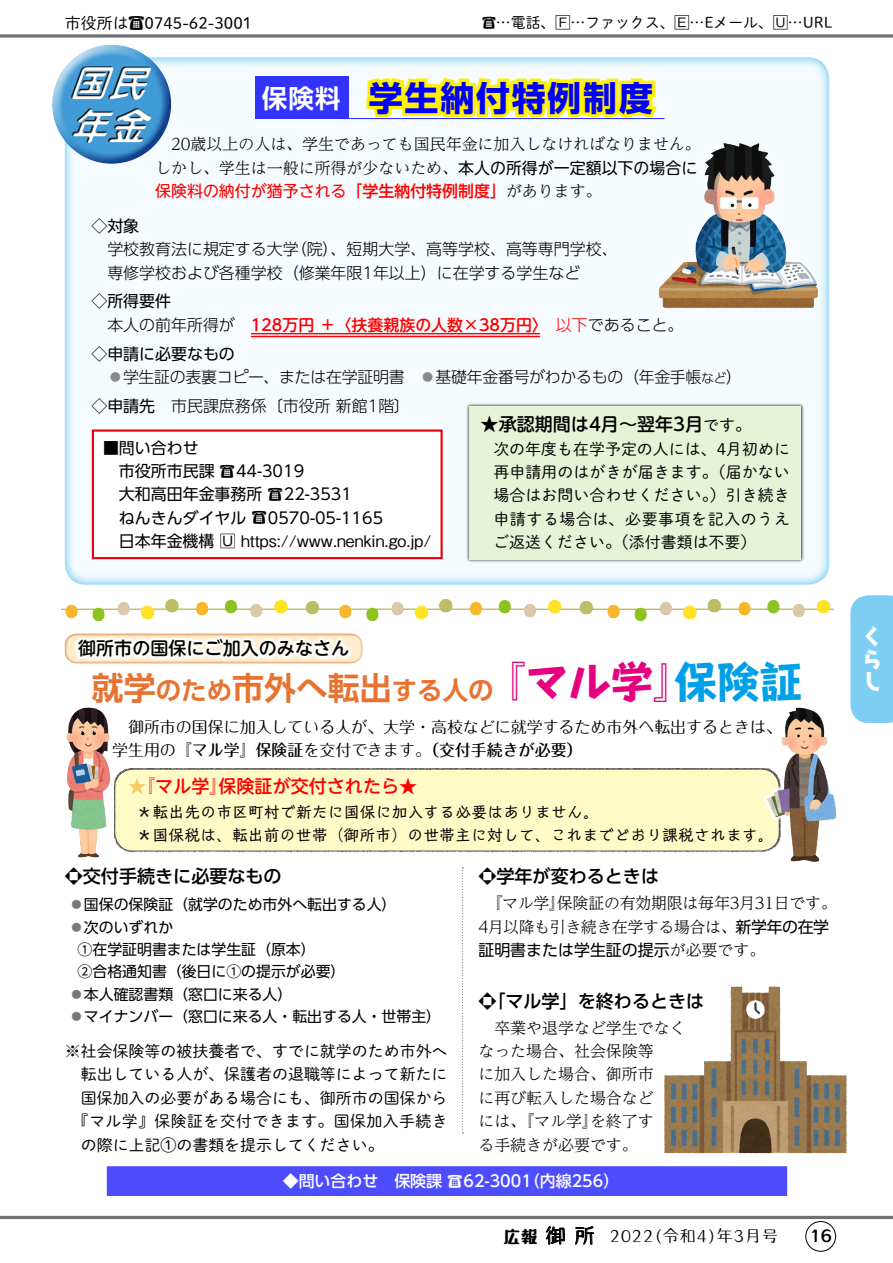
<style>
.page{position:relative;width:893px;height:1263px;background:#fff}
.page>*{position:absolute;margin:0;border:0;box-sizing:border-box;transform-origin:0 0}
.t1{font:700 42.45px "Take Std";color:#e4007f}
.t2{font:700 42.45px "Take Std";color:#00a0e9}
.t3{font:italic 38.25px/42.5px "Seurat Pro B";color:#fff}
.t4{font:700 34.05px "UD Shin Go Pro";letter-spacing:.05em;color:#00f}
.t5{font:700 31.95px "UD Shin Go Pro De";color:#e87330}
.t6{font:700 25.5px "UD Shin Go Pro De";color:#fff}
.t7{font:22.35px/22.4px "Gospel Std EB";color:#fff;text-align:justify}
.t8{font:21.3px "Budo Std L";color:#000}
.t9{font:500 18px "UD Shin Go Pro";color:#000}
.t10{font:500 18px "UD Shin M Go Pro";color:#000}
.t11{font:500 18px "UD Shin M Go Pro";color:#f00}
.t12{font:16.95px "Budo Std L";color:#000}
.t13{font:16.95px "Aokane Std EB";color:#000}
.t14{font:15.9px/23.4px "Shuei M Go Std L";color:#000;text-align:justify}
.t15{font:300 15.9px/23.4px "UD Reimin Pro";color:#000}
.t16{font:15.9px/23.4px "UD Shin Go Pro";color:#000}
.t17{font:300 15.9px/23.4px "UD Shin Go Pro";color:#000}
.t18{font:15.9px/23.4px "Maru Fo Pro";color:#000}
.t19{font:15.9px/23.4px "Talking Std";color:#000}
.t20{font:300 15.9px/23.4px "UD Shin Go Pro";letter-spacing:-.02em;color:#000}
.t21{font:500 15.9px "UD Shin M Go Pro";color:#f00}
.t22{font:500 15.9px "Gothic BBB Pro";color:#000}
.t23{font:300 15.9px/23.4px "UD Reimin Pro";letter-spacing:-.025em;color:#000}
.t24{font:15.9px "UD Shin M Go Pro";color:#f00}
.t25{font:500 15.9px "UD Shin Go Pro";color:#fff}
.t26{font:15.9px "Shuei M Go Std L";letter-spacing:.025em;color:#000}
.t27{font:15.9px "Rockn Roll Std DB";color:#000}
.t28{font:14.85px "UD Shin Go Pro";color:#000}
.t29{font:14.85px "Shuei M Go Std L";color:#000}
.s1{font-size:13.8px}
.s2{font-family:"Gothic BBB Pro";font-weight:500}
.s3{font-family:"UD Shin M Go Pro";font-weight:400}
.s4{font-family:"UD Shin Go Pro";font-weight:500}
.s5{font-family:"UD Reimin Pro";font-weight:300;color:#000}
.s6{font-family:"UD Shin Go Pro";font-weight:300;color:#000}
.s7{font-family:"UD Shin Go Pro";font-weight:300}
.s8{font-weight:400}
.s9{color:#898989}
.s10{font-size:12.75px}
.s11{font-family:"UD Shin M Go Pro";font-weight:500;font-size:18px}
.s12{font-family:"Shuei M Go Std L";font-weight:400}
.s13{font-family:"Shuei M Go Std L";font-size:14.85px}
.s14{font-family:"UD Shin Go Pro";font-weight:400}
.s15{font-size:25.5px}
.s16{font-weight:500}
.s17{color:#f9c966}
.s18{color:#797878}
.s19{font-family:"UD Reimin Pro";font-weight:300}
.s20{font-family:"Shuei M Go Std L";font-weight:400;font-size:14.85px}
</style>
<div class="page">
<div style="left:806px;top:1221px;width:30px;height:30px;border:1px solid #000;border-radius:50%"></div>
<svg style="left:546px;top:1215px;width:19px;height:30px"></svg>
<svg style="left:575px;top:1226px;width:19px;height:19px"></svg>
<hr style="left:0;top:1216px;width:893px;height:3px;background:#727171">
<svg style="left:0;top:34px;width:893px;height:4px"></svg>
<div style="left:850px;top:595px;width:43px;height:128px;background:#7ecef4"></div>
<div style="left:53px;top:51px;width:777px;height:534px;background:#00a0e9;opacity:.75"></div>
<div style="left:255px;top:77px;width:94px;height:42px;background:#33f"></div>
<svg style="left:362px;top:63px;width:299px;height:82px"></svg>
<hr style="left:342px;top:118px;width:322px;height:1px;background:#33f">
<hr style="left:251px;top:333px;width:289px;height:1px;background:#f00">
<hr style="left:251px;top:336px;width:289px;height:1px;background:#f00">
<div style="left:93px;top:431px;width:349px;height:127px;background:#fff"></div>
<div style="left:92px;top:429px;width:351px;height:130px;border:2px solid #e60012"></div>
<div style="left:466px;top:403px;width:339px;height:159px;background:#000;opacity:.75"></div>
<div style="left:469px;top:406px;width:332px;height:153px;background:#e6f3d6"></div>
<img style="left:654px;top:140px;width:170px;height:170px">
<div style="left:64px;top:632px;width:300px;height:33px;background:#db4f03;opacity:.75"></div>
<div style="left:74px;top:635px;width:278px;height:26px;background:#fff;opacity:.85"></div>
<div style="left:114px;top:768px;width:666px;height:84px;background:#000;opacity:.75"></div>
<div style="left:115px;top:770px;width:664px;height:80px;background:#fffbc7;border-radius:18px"></div>
<img style="left:664px;top:986px;width:183px;height:168px">
<div style="left:107px;top:1166px;width:680px;height:30px;background:#4d4dff"></div>
<svg style="left:462px;top:867px;width:1px;height:266px"></svg>
<img style="left:61px;top:600px;width:772px;height:20px">
<img style="left:66px;top:707px;width:63px;height:151px">
<img style="left:759px;top:707px;width:78px;height:155px">
<div style="left:50px;top:44px;width:110px;height:109px;background:#fff;opacity:.75"></div>
<div style="left:60px;top:52px;width:112px;height:114px;background:#0c3388;opacity:.75"></div>
<div style="left:56px;top:55px;width:151px;height:93px;background:#000;opacity:.75"></div>
<div style="left:70px;top:66px;width:83px;height:78px;background:#fff;opacity:.75"></div>
<div style="left:69px;top:64px;width:83px;height:79px;background:#000;opacity:.75"></div>
<p class="t14" style="left:65px;top:11px;width:189px">市役所は☎0745-62-3001</p>
<p class="t29" style="left:482px;top:12px;width:352px"><span class="s1">☎</span>…電話、<span class="s2">F</span>…ファックス、<span class="s2">E</span>…Eメール、<span class="s2">U</span>…URL</p>
<h2 class="t3" style="left:68px;top:59px;width:96px">国民年金</h2>
<h3 class="t4" style="left:369px;top:70px;width:286px">学生納付特例制度</h3>
<h3 class="t6" style="left:262px;top:77px;width:81px">保険料</h3>
<p class="t15" style="left:155px;top:132px;width:547px">　20歳以上の人は、学生であっても国民年金に加入しなければなりません。しかし、学生は一般に所得が少ないため、<span class="s3">本人の所得が一定額以下の場合に</span></p>
<p class="t24" style="left:155px;top:178px;width:448px">保険料の納付が猶予される<span class="s4">「学生納付特例制度」</span><span class="s5">があります。</span></p>
<p class="t16" style="left:91px;top:214px;width:49px">◇対象</p>
<p class="t17" style="left:291px;top:237px;width:328px">（院）、短期大学、高等学校、高等専門学校、</p>
<p class="t17" style="left:107px;top:237px;width:474px">学校教育法に規定する大学<br>専修学校および各種学校（修業年限1年以上）に在学する学生など</p>
<p class="t16" style="left:91px;top:289px;width:81px">◇所得要件</p>
<p class="t21" style="left:107px;top:312px;width:578px"><span class="s6">本人の前年所得が　</span>128万円＋〈扶養親族の人数×38万円〉<span class="s7">　以下</span><span class="s6">であること。</span></p>
<p class="t20" style="left:107px;top:341px;width:636px;text-indent:-16px"><span class="s8">◇申請に必要なもの<br></span><span class="s9">◦</span>学生証の表裏コピー、または在学証明書　<span class="s9">◦</span>基礎年金番号がわかるもの（年金手帳<span class="s10">など</span>(</p>
<p class="t17" style="left:91px;top:393px;width:320px"><span class="s8">◇申請先</span>　市民課庶務係〔市役所新館1階〔</p>
<p class="t14" style="left:685px;top:413px;width:67px"><span class="s11">月</span>です。</p>
<p class="t10" style="left:481px;top:410px;width:206px"><span class="s12">★</span>承認期間は4月〜翌年3</p>
<p class="t14" style="left:493px;top:436px;width:298px">次の年度も在学予定の人には、4月初めに再申請用のはがきが届きます。（届かない場合はお問い合わせください。）引き続き申請する場合は、必要事項を記入のうえご返送ください。（添付書類は不要(</p>
<p class="t16" style="left:103px;top:435px;width:282px">■問い合わせ<br>　市役所市民課 <span class="s13">☎</span>44-3019<br>　大和高田年金事務所 <span class="s13">☎</span>22-3531<br>　ねんきんダイヤル <span class="s13">☎</span>0570-05-1165</p>
<p class="t22" style="left:103px;top:528px;width:330px"><span class="s14">　日本年金機構 U</span> https://www.nenkin.go j p. /</p>
<p class="t10" style="left:78px;top:634px;width:273px">御所市の国保にご加入のみなさん</p>
<h1 class="t1" style="left:483px;top:647px;width:214px">『マル学』</h1>
<h1 class="t2" style="left:674px;top:647px;width:129px">保険証</h1>
<h3 class="t5" style="left:92px;top:662px;width:403px">就学<span class="s15">のため</span>市外へ転出<span class="s15">する人の</span></h3>
<p class="t18" style="left:112px;top:713px;width:671px;text-indent:16px">御所市の国保に加入している人が、大学・高校などに就学するため市外へ転出するときは、学生用の<span class="s16">『マル学』保険証</span>を交付できます。<span class="s16">（交付手続きが必要(</span></p>
<p class="t11" style="left:218px;top:771px;width:200px">保険証が交付されたら★</p>
<p class="t11" style="left:128px;top:771px;width:101px"><span class="s17">★</span>『マル学』</p>
<p class="t19" style="left:137px;top:799px;width:639px">＊転出先の市区町村で新たに国保に加入する必要はありません。<br>＊国保税は、転出前の世帯（御所市）の世帯主に対して、これまでどおり課税されます。</p>
<p class="t9" style="left:65px;top:862px;width:218px">❖交付手続きに必要なもの</p>
<p class="t28" style="left:69px;top:893px;width:329px"><span class="s18">◦</span>国保の保険証（就学のため市外へ転出する人(</p>
<p class="t28" style="left:69px;top:915px;width:106px"><span class="s18">◦</span>次のいずれか</p>
<p class="t28" style="left:78px;top:937px;width:240px">①在学証明書または学生証（原本(</p>
<p class="t28" style="left:78px;top:960px;width:269px">②合格通知書（後日に①の提示が必要(</p>
<p class="t28" style="left:69px;top:982px;width:225px"><span class="s18">◦</span>本人確認書類（窓口に来る人(</p>
<p class="t28" style="left:69px;top:1004px;width:374px"><span class="s18">◦</span>マイナンバー（窓口に来る人・転出する人・世帯主(</p>
<p class="t14" style="left:65px;top:1039px;width:384px">※社会保険等の被扶養者で、すでに就学のため市外へ</p>
<p class="t14" style="left:81px;top:1062px;width:368px">転出している人が、保護者の退職等によって新たに</p>
<p class="t14" style="left:81px;top:1085px;width:368px">国保加入の必要がある場合にも、御所市の国保から</p>
<p class="t26" style="left:73px;top:1109px;width:376px">『マル学』保険証を交付できます。国保加入手続き</p>
<p class="t14" style="left:81px;top:1132px;width:304px">の際に上記①の書類を提示してください。</p>
<p class="t9" style="left:478px;top:862px;width:182px">❖学年が変わるときは</p>
<p class="t15" style="left:557px;top:891px;width:281px">保険証の有効期限は毎年月3 31日です。</p>
<p class="t23" style="left:478px;top:891px;width:352px">　『マル学』<br>4月以降も引き続き在学する場合は、<span class="s14">新学年の在学</span></p>
<p class="t16" style="left:478px;top:938px;width:289px">証明書または学生証の提示<span class="s19">が必要です。</span></p>
<p class="t9" style="left:478px;top:986px;width:227px">❖「マル学」を終わるときは</p>
<p class="t15" style="left:478px;top:1015px;width:209px">　卒業や退学など学生でなく</p>
<p class="t15" style="left:478px;top:1039px;width:177px">なった場合、社会保険等</p>
<p class="t15" style="left:478px;top:1062px;width:177px">に加入した場合、御所市</p>
<p class="t15" style="left:478px;top:1085px;width:177px">に再び転入した場合など</p>
<p class="t15" style="left:590px;top:1109px;width:65px">を終了す</p>
<p class="t15" style="left:478px;top:1109px;width:161px">には、『マル学』<br>る手続きが必要です。</p>
<p class="t25" style="left:524px;top:1168px;width:97px">（内線256(</p>
<p class="t25" style="left:283px;top:1168px;width:251px">◆問い合わせ　保険課 <span class="s20">☎</span>62-3001</p>
<p class="t13" style="left:504px;top:1224px;width:36px">広報</p>
<h3 class="t8" style="left:545px;top:1220px;width:52px">御所</h3>
<p class="t12" style="left:609px;top:1223px;width:171px">2022(令和4 年) 3月号</p>
<p class="t27" style="left:810px;top:1226px;width:24px">16</p>
<h3 class="t7" style="left:861px;top:625px;width:20px">くらし</h3>
</div>
